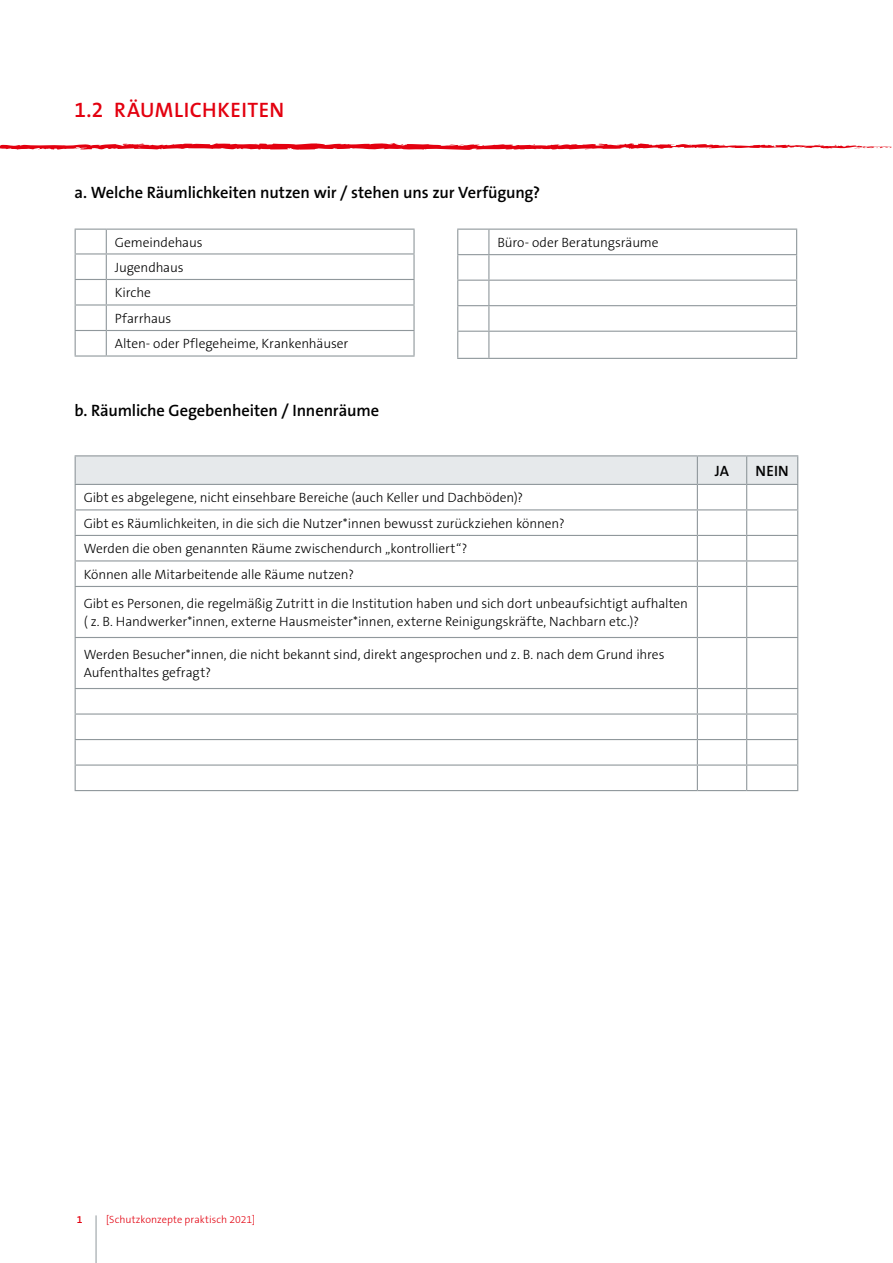
<style>
.page{position:relative;width:893px;height:1263px;background:#fff}
.page>*{position:absolute;margin:0;border:0;box-sizing:border-box;transform-origin:0 0}
.t1{font:600 21px "The Sans OT6";letter-spacing:.025em;color:#e3000f}
.t2{font:600 16.5px "The Sans OT6";letter-spacing:-.01em;color:#000}
.t3{font:600 15px "The Sans OT6";letter-spacing:.015em;color:#000}
.t4{font:300 13.5px/25.5px "The Sans OT3";letter-spacing:-.005em;color:#000}
.t5{font:300 10.5px "The Sans OT3";color:#e3000f}
.t6{font:600 10.5px "The Sans OT6";color:#e3000f}
</style>
<div class="page">
<hr style="left:75px;top:229px;width:31px;height:1px;background:#90989c">
<hr style="left:106px;top:229px;width:309px;height:1px;background:#90989c">
<hr style="left:413px;top:230px;width:2px;height:23px;background:#90989c">
<hr style="left:75px;top:253px;width:31px;height:1px;background:#90989c">
<hr style="left:106px;top:253px;width:309px;height:1px;background:#90989c">
<hr style="left:413px;top:254px;width:2px;height:25px;background:#90989c">
<hr style="left:75px;top:279px;width:31px;height:1px;background:#90989c">
<hr style="left:106px;top:279px;width:309px;height:1px;background:#90989c">
<hr style="left:413px;top:280px;width:2px;height:24px;background:#90989c">
<hr style="left:75px;top:304px;width:31px;height:2px;background:#90989c">
<hr style="left:106px;top:304px;width:309px;height:2px;background:#90989c">
<hr style="left:413px;top:306px;width:2px;height:24px;background:#90989c">
<hr style="left:75px;top:330px;width:31px;height:1px;background:#90989c">
<svg style="left:75px;top:230px;width:1px;height:125px"></svg>
<hr style="left:106px;top:330px;width:309px;height:1px;background:#90989c">
<svg style="left:106px;top:230px;width:1px;height:125px"></svg>
<hr style="left:413px;top:331px;width:2px;height:24px;background:#90989c">
<hr style="left:75px;top:355px;width:31px;height:2px;background:#90989c">
<hr style="left:106px;top:355px;width:309px;height:2px;background:#90989c">
<hr style="left:75px;top:455px;width:622px;height:1px;background:#90989c">
<hr style="left:697px;top:455px;width:50px;height:1px;background:#90989c">
<hr style="left:747px;top:455px;width:51px;height:1px;background:#90989c">
<svg style="left:75px;top:456px;width:723px;height:130px"></svg>
<hr style="left:75px;top:586px;width:622px;height:1px;background:#90989c">
<hr style="left:75px;top:587px;width:1px;height:50px;background:#90989c">
<hr style="left:697px;top:586px;width:50px;height:1px;background:#90989c">
<hr style="left:697px;top:587px;width:1px;height:50px;background:#90989c">
<hr style="left:747px;top:586px;width:51px;height:1px;background:#90989c">
<hr style="left:746px;top:587px;width:1px;height:50px;background:#90989c">
<hr style="left:797px;top:587px;width:1px;height:50px;background:#90989c">
<hr style="left:75px;top:637px;width:622px;height:1px;background:#90989c">
<hr style="left:75px;top:638px;width:1px;height:50px;background:#90989c">
<hr style="left:697px;top:637px;width:50px;height:1px;background:#90989c">
<hr style="left:697px;top:638px;width:1px;height:50px;background:#90989c">
<hr style="left:747px;top:637px;width:51px;height:1px;background:#90989c">
<hr style="left:746px;top:638px;width:1px;height:50px;background:#90989c">
<hr style="left:797px;top:638px;width:1px;height:50px;background:#90989c">
<hr style="left:75px;top:688px;width:622px;height:1px;background:#90989c">
<hr style="left:697px;top:688px;width:50px;height:1px;background:#90989c">
<hr style="left:747px;top:688px;width:51px;height:1px;background:#90989c">
<hr style="left:75px;top:713px;width:622px;height:2px;background:#90989c">
<hr style="left:697px;top:713px;width:50px;height:2px;background:#90989c">
<hr style="left:747px;top:713px;width:51px;height:2px;background:#90989c">
<hr style="left:75px;top:739px;width:622px;height:1px;background:#90989c">
<hr style="left:697px;top:739px;width:50px;height:1px;background:#90989c">
<hr style="left:747px;top:739px;width:51px;height:1px;background:#90989c">
<hr style="left:75px;top:764px;width:622px;height:2px;background:#90989c">
<svg style="left:75px;top:689px;width:1px;height:101px"></svg>
<hr style="left:697px;top:764px;width:50px;height:2px;background:#90989c">
<svg style="left:697px;top:689px;width:1px;height:101px"></svg>
<hr style="left:747px;top:764px;width:51px;height:2px;background:#90989c">
<svg style="left:746px;top:689px;width:1px;height:101px"></svg>
<svg style="left:797px;top:689px;width:1px;height:101px"></svg>
<hr style="left:75px;top:790px;width:622px;height:1px;background:#90989c">
<hr style="left:697px;top:790px;width:50px;height:1px;background:#90989c">
<hr style="left:747px;top:790px;width:51px;height:1px;background:#90989c">
<hr style="left:457px;top:229px;width:32px;height:1px;background:#90989c">
<hr style="left:489px;top:229px;width:308px;height:1px;background:#90989c">
<hr style="left:457px;top:254px;width:32px;height:1px;background:#90989c">
<hr style="left:489px;top:254px;width:308px;height:1px;background:#90989c">
<hr style="left:457px;top:280px;width:32px;height:1px;background:#90989c">
<hr style="left:489px;top:280px;width:308px;height:1px;background:#90989c">
<hr style="left:457px;top:305px;width:32px;height:1px;background:#90989c">
<hr style="left:489px;top:305px;width:308px;height:1px;background:#90989c">
<hr style="left:457px;top:331px;width:32px;height:1px;background:#90989c">
<svg style="left:457px;top:230px;width:1px;height:128px"></svg>
<hr style="left:489px;top:331px;width:308px;height:1px;background:#90989c">
<svg style="left:488px;top:230px;width:1px;height:128px"></svg>
<svg style="left:796px;top:230px;width:1px;height:128px"></svg>
<hr style="left:457px;top:358px;width:32px;height:1px;background:#90989c">
<hr style="left:489px;top:358px;width:308px;height:1px;background:#90989c">
<svg style="left:0;top:143px;width:892px;height:7px"></svg>
<hr style="left:96px;top:1215px;width:1px;height:48px;background:#90989c">
<h1 class="t1" style="left:75px;top:96px;width:211px">1.2 RÄUMLICHKEITEN</h1>
<p class="t2" style="left:75px;top:181px;width:467px">a. Welche Räumlichkeiten nutzen wir / stehen uns zur Verfügung?</p>
<p class="t4" style="left:115px;top:229px;width:235px">Gemeindehaus<br>Jugendhaus<br>Kirche<br>Pfarrhaus<br>Alten- oder Pflegeheime, Krankenhäuser</p>
<p class="t2" style="left:75px;top:400px;width:306px">b. Räumliche Gegebenheiten / Innenräume</p>
<p class="t4" style="left:497px;top:230px;width:163px">Büro- oder Beratungsräume</p>
<p class="t4" style="left:84px;top:485px;width:482px">Gibt es abgelegene, nicht einsehbare Bereiche (auch Keller und Dachböden)?<br>Gibt es Räumlichkeiten, in die sich die Nutzer*innen bewusst zurückziehen können?<br>Werden die oben genannten Räume zwischendurch „kontrolliert“?<br>Können alle Mitarbeitende alle Räume nutzen?</p>
<p class="t4" style="left:84px;top:594px;width:606px;line-height:18px">Gibt es Personen, die regelmäßig Zutritt in die Institution haben und sich dort unbeaufsichtigt aufhalten ( z. B. Handwerker*innen, externe Hausmeister*innen, externe Reinigungskräfte, Nachbarn etc.)?</p>
<p class="t4" style="left:84px;top:645px;width:582px;line-height:18px">Werden Besucher*innen, die nicht bekannt sind, direkt angesprochen und z. B. nach dem Grund ihres<br>Aufenthaltes gefragt?</p>
<p class="t3" style="left:715px;top:461px;width:16px">JA</p>
<p class="t3" style="left:756px;top:461px;width:35px">NEIN</p>
<p class="t6" style="left:77px;top:1212px;width:7px">1</p>
<p class="t5" style="left:106px;top:1212px;width:150px">[Schutzkonzepte praktisch 2021]</p>
</div>
